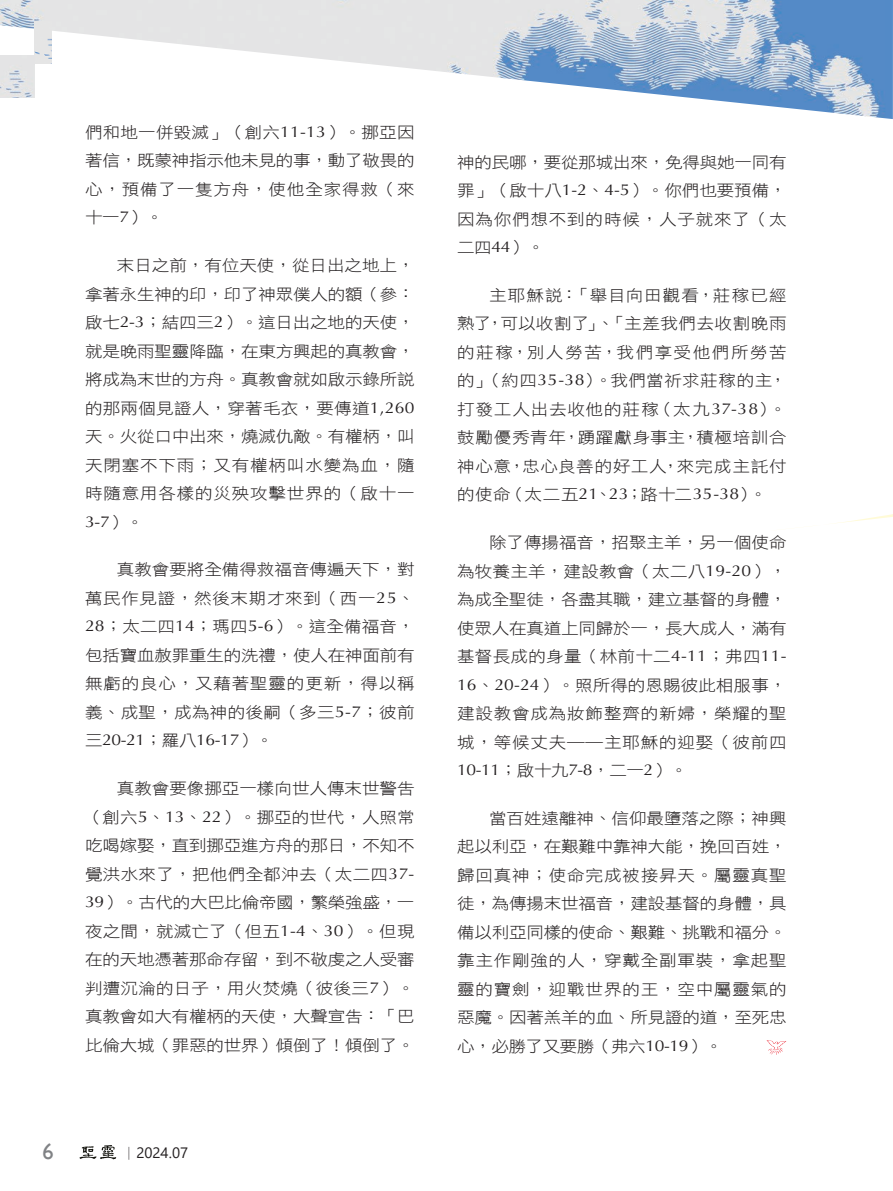
<style>
.page{position:relative;width:893px;height:1191px;background:#fff}
.page>*{position:absolute;margin:0;border:0;box-sizing:border-box;transform-origin:0 0}
.t1{font:22.5px "Gill Sans";color:#808285}
.t2{font:15.75px/28.5px "DF Hei W3 WIN BF";letter-spacing:.015em;color:#231f20;text-align:justify;scale:1.11 1}
.t3{font:15px "Segoe UI";color:#231f20}
.s1{font-family:"Optima"}
.s2{font-family:"Adobe Ming Std";font-weight:300}
</style>
<div class="page">
<svg style="left:80px;top:1145px;width:36px;height:14px"></svg>
<img style="left:0;top:0;width:893px;height:119px">
<svg style="left:767px;top:1040px;width:19px;height:15px"></svg>
<img style="left:34px;top:21px;width:17px;height:43px">
<img style="left:0;top:55px;width:34px;height:43px">
<svg style="left:835px;top:514px;width:58px;height:10px"></svg>
<p class="t2" style="left:85px;top:118px;width:298px">們和地一併毀滅」（創六<span class="s1">11-13</span>）。挪亞因著信，既蒙神指示他未見的事，動了敬畏的心，預備了一隻方舟，使他全家得救（來十一<span class="s1">7</span>）。</p>
<p class="t2" style="left:85px;top:251px;width:298px;text-indent:32px">末日之前，有位天使，從日出之地上，拿著永生神的印，印了神眾僕人的額（參：啟七<span class="s1">2-3</span>；結四三<span class="s1">2</span>）。這日出之地的天使，就是晚雨聖靈降臨，在東方興起的真教會，將成為末世的方舟。真教會就如啟示錄所說的那兩個見證人，穿著毛衣，要傳道<span class="s1">1,260</span>天。火從口中出來，燒滅仇敵。有權柄，叫天閉塞不下雨；又有權柄叫水變為血，隨時隨意用各樣的災殃攻擊世界的（啟十一<span class="s1">3-7</span>）。</p>
<p class="t2" style="left:85px;top:555px;width:298px;text-indent:32px">真教會要將全備得救福音傳遍天下，對萬民作見證，然後末期才來到（西一<span class="s1">25</span>、<span class="s1">28</span>；太二四<span class="s1">14</span>；瑪四<span class="s1">5-6</span>）。這全備福音，包括寶血赦罪重生的洗禮，使人在神面前有無虧的良心，又藉著聖靈的更新，得以稱義、成聖，成為神的後嗣（多三<span class="s1">5-7</span>；彼前三<span class="s1">20-21</span>；羅八<span class="s1">16-17</span>）。</p>
<p class="t2" style="left:85px;top:774px;width:298px;text-indent:32px">真教會要像挪亞一樣向世人傳末世警告（創六<span class="s1">5</span>、<span class="s1">13</span>、<span class="s1">22</span>）。挪亞的世代，人照常吃喝嫁娶，直到挪亞進方舟的那日，不知不覺洪水來了，把他們全都沖去（太二四<span class="s1">37- 39</span>）。古代的大巴比倫帝國，繁榮強盛，一夜之間，就滅亡了（但五<span class="s1">1-4</span>、<span class="s1">30</span>）。但現在的天地憑著那命存留，到不敬虔之人受審判遭沉淪的日子，用火焚燒（彼後三<span class="s1">7</span>）。真教會如大有權柄的天使，大聲宣告：「巴比倫大城（罪惡的世界）傾倒了！傾倒了。</p>
<h1 class="t1" style="left:43px;top:1138px;width:13px">6</h1>
<p class="t3" style="left:121px;top:1138px;width:68px"><span class="s2">｜</span>2024.07</p>
<p class="t2" style="left:457px;top:148px;width:298px">神的民哪，要從那城出來，免得與她一同有罪」（啟十八<span class="s1">1-2</span>、<span class="s1">4-5</span>）。你們也要預備，因為你們想不到的時候，人子就來了（太二四<span class="s1">44</span>）。</p>
<p class="t2" style="left:457px;top:281px;width:298px;text-indent:32px">主耶穌說：「舉目向田觀看，莊稼已經熟了，可以收割了」、「主差我們去收割晚雨的莊稼，別人勞苦，我們享受他們所勞苦的」（約四<span class="s1">35-38</span>）。我們當祈求莊稼的主，打發工人出去收他的莊稼（太九<span class="s1">37-38</span>）。鼓勵優秀青年，踴躍獻身事主，積極培訓合神心意，忠心良善的好工人，來完成主託付的使命（太二五<span class="s1">21</span>、<span class="s1">23</span>；路十二<span class="s1">35-38</span>）。</p>
<p class="t2" style="left:457px;top:528px;width:298px;text-indent:32px">除了傳揚福音，招聚主羊，另一個使命為牧養主羊，建設教會（太二八<span class="s1">19-20</span>），為成全聖徒，各盡其職，建立基督的身體，使眾人在真道上同歸於一，長大成人，滿有基督長成的身量（林前十二<span class="s1">4-11</span>；弗四<span class="s1">11- 16</span>、<span class="s1">20-24</span>）。照所得的恩賜彼此相服事，建設教會成為妝飾整齊的新婦，榮耀的聖城，等候丈夫――主耶穌的迎娶（彼前四<span class="s1">10-11</span>；啟十九<span class="s1">7-8</span>，二一<span class="s1">2</span>）。</p>
<p class="t2" style="left:457px;top:804px;width:298px;text-indent:32px">當百姓遠離神、信仰最墮落之際；神興起以利亞，在艱難中靠神大能，挽回百姓，歸回真神；使命完成被接昇天。屬靈真聖徒，為傳揚末世福音，建設基督的身體，具備以利亞同樣的使命、艱難、挑戰和福分。靠主作剛強的人，穿戴全副軍裝，拿起聖靈的寶劍，迎戰世界的王，空中屬靈氣的惡魔。因著羔羊的血、所見證的道，至死忠心，必勝了又要勝（弗六<span class="s1">10-19</span>）。</p>
</div>
